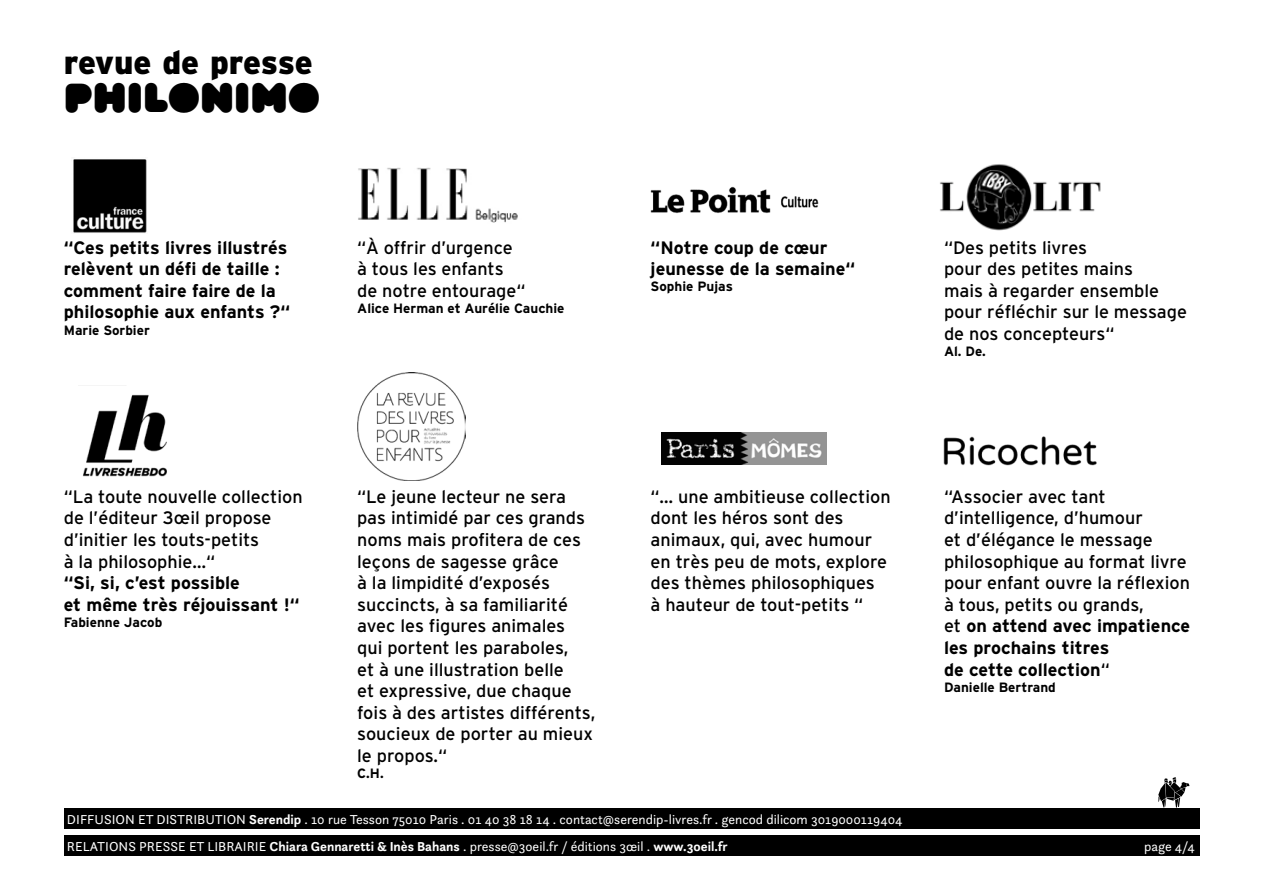
<style>
.page{position:relative;width:1263px;height:893px;background:#fff}
.page>*{position:absolute;margin:0;border:0;box-sizing:border-box;transform-origin:0 0}
.t1{font:40.5px "Corpulent";color:#000}
.t2{font:900 33px "Interstate";letter-spacing:-.01em;color:#000}
.t3{font:18px/21.6px "Interstate";color:#000}
.t4{font:700 18px/21.6px "Interstate";color:#000}
.t5{font:13.5px/27px "Questa Sans";color:#fff}
.t6{font:700 13.5px "Interstate";color:#000}
.s1{font-weight:700}
</style>
<div class="page">
<svg style="left:1143px;top:777px;width:55px;height:32px"></svg>
<div style="left:64px;top:809px;width:1135px;height:20px;background:#000"></div>
<div style="left:64px;top:836px;width:1135px;height:20px;background:#000"></div>
<img style="left:940px;top:164px;width:161px;height:67px">
<img style="left:73px;top:159px;width:74px;height:74px">
<img style="left:357px;top:372px;width:109px;height:109px">
<img style="left:662px;top:432px;width:165px;height:32px">
<img style="left:943px;top:436px;width:154px;height:30px">
<img style="left:358px;top:167px;width:160px;height:56px">
<img style="left:650px;top:186px;width:169px;height:27px">
<img style="left:83px;top:394px;width:84px;height:83px">
<h2 class="t2" style="left:64px;top:44px;width:250px">revue de presse</h2>
<h1 class="t1" style="left:64px;top:70px;width:258px">PHILONIMO</h1>
<p class="t4" style="left:64px;top:236px;width:228px">“Ces petits livres illustrés relèvent un défi de taille : comment faire faire de la philosophie aux enfants ?“</p>
<p class="t6" style="left:64px;top:322px;width:88px">Marie Sorbier</p>
<p class="t3" style="left:357px;top:236px;width:170px">“À offrir d’urgence à tous les enfants de notre entourage“</p>
<p class="t6" style="left:357px;top:301px;width:209px">Alice Herman et Aurélie Cauchie</p>
<p class="t4" style="left:651px;top:236px;width:206px">“Notre coup de cœur jeunesse de la semaine“</p>
<p class="t6" style="left:651px;top:279px;width:84px">Sophie Pujas</p>
<p class="t3" style="left:944px;top:236px;width:244px">“Des petits livres<br>pour des petites mains<br>mais à regarder ensemble pour réfléchir sur le message de nos concepteurs“</p>
<p class="t6" style="left:944px;top:344px;width:43px">Al. De.</p>
<p class="t3" style="left:64px;top:486px;width:240px">“La toute nouvelle collection de l’éditeur 3œil propose d’initier les touts-petits<br>à la philosophie…“</p>
<p class="t4" style="left:64px;top:572px;width:237px">“Si, si, c’est possible<br>et même très réjouissant !“</p>
<p class="t6" style="left:64px;top:615px;width:100px">Fabienne Jacob</p>
<p class="t3" style="left:357px;top:486px;width:240px">“Le jeune lecteur ne sera pas intimidé par ces grands noms mais profitera de ces leçons de sagesse grâce<br>à la limpidité d’exposés succincts, à sa familiarité avec les figures animales<br>qui portent les paraboles,<br>et à une illustration belle<br>et expressive, due chaque fois à des artistes différents, soucieux de porter au mieux le propos.“</p>
<p class="t6" style="left:357px;top:766px;width:28px">C.H.</p>
<p class="t3" style="left:651px;top:486px;width:242px">“… une ambitieuse collection dont les héros sont des animaux, qui, avec humour en très peu de mots, explore des thèmes philosophiques<br>à hauteur de tout-petits “</p>
<p class="t5" style="left:67px;top:806px;width:837px">DIFFUSION ET DISTRIBUTION <span class="s1">Serendip</span> . 10 rue Tesson 75010 Paris . 01 40 38 18 14 . contact@serendip-livres.fr . gencod dilicom 3019000119404<br>RELATIONS PRESSE ET LIBRAIRIE <span class="s1">Chiara Gennaretti &amp; Inès Bahans</span> . presse@3oeil.fr / éditions 3œil . <span class="s1">www.3oeil.fr</span></p>
<p class="t3" style="left:944px;top:486px;width:248px">“Associer avec tant d’intelligence, d’humour<br>et d’élégance le message philosophique au format livre pour enfant ouvre la réflexion à tous, petits ou grands,<br>et <span class="s1">on attend avec impatience les prochains titres<br>de cette collection</span>“</p>
<p class="t6" style="left:944px;top:680px;width:113px">Danielle Bertrand</p>
<p class="t5" style="left:1144px;top:832px;width:52px">page 4/4</p>
</div>
